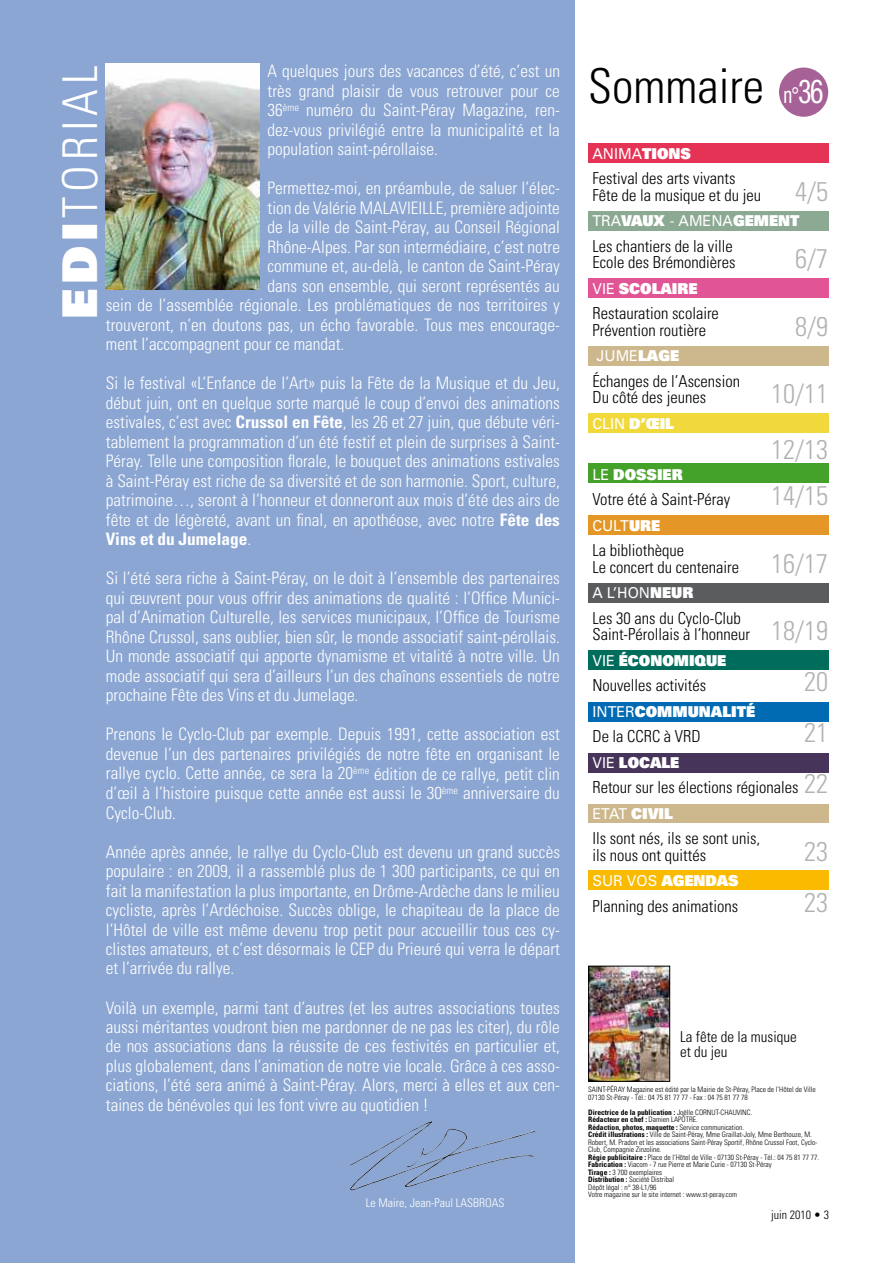
<style>
.page{position:relative;width:893px;height:1263px;background:#fff}
.page>*{position:absolute;margin:0;border:0;box-sizing:border-box;transform-origin:0 0}
.t1{font:300 condensed 48px "Univers";color:#000}
.t2{font:300 condensed 48px "Univers";color:#fff}
.t3{font:300 condensed 27px "Univers";color:#b1b2b4}
.t4{font:300 condensed 17.25px/19.5px "Univers";color:#fff;text-align:justify}
.t5{font:300 condensed 16.5px/16.5px "Univers";color:#000}
.t6{font:900 15px "Univers";color:#fff;scale:.96 1}
.t7{font:15px "Univers";color:#fff;scale:.96 1}
.t8{font:300 condensed 15px/15px "Univers";color:#000}
.t9{font:300 condensed 12px "Univers";color:#fff}
.t10{font:300 condensed 12px "Univers";color:#000}
.t11{font:300 condensed 7.5px/7.5px "Univers";color:#000}
.s1{font-weight:900;font-stretch:normal}
.s2{font-weight:700}
.s3{font-family:"Helvetica Neue";font-weight:400;font-size:22.5px;color:#fff}
.s4{font-family:"Helvetica Neue";font-weight:400;font-size:33px;color:#fff}
.s5{font-weight:900}
.s6{font-weight:400}
.s7{font-size:27px;color:#b1b2b4}
</style>
<div class="page">
<div style="left:0;top:0;width:574px;height:1263px;background:#8ba6d2"></div>
<div style="left:588px;top:651px;width:241px;height:19px;background:#006c5b"></div>
<div style="left:588px;top:515px;width:241px;height:19px;background:#e49626"></div>
<div style="left:588px;top:211px;width:241px;height:19px;background:#8ba993"></div>
<div style="left:588px;top:143px;width:241px;height:19px;background:#e53355"></div>
<div style="left:779px;top:68px;width:49px;height:49px;background:#a66296;border-radius:50%"></div>
<div style="left:588px;top:279px;width:241px;height:19px;background:#e15495"></div>
<div style="left:588px;top:346px;width:241px;height:19px;background:#cdb78d"></div>
<div style="left:588px;top:414px;width:241px;height:19px;background:#f1d93c"></div>
<div style="left:588px;top:463px;width:241px;height:20px;background:#44a12a"></div>
<div style="left:588px;top:702px;width:241px;height:19px;background:#006ab2"></div>
<div style="left:588px;top:583px;width:241px;height:20px;background:#5a5c5d"></div>
<div style="left:588px;top:753px;width:241px;height:19px;background:#47345a"></div>
<div style="left:588px;top:804px;width:241px;height:19px;background:#cdb78d"></div>
<div style="left:588px;top:871px;width:241px;height:19px;background:#faba00"></div>
<img style="left:590px;top:968px;width:78px;height:112px">
<div style="left:588px;top:966px;width:82px;height:116px;border:1px solid #000"></div>
<img style="left:350px;top:1123px;width:184px;height:68px">
<img style="left:106px;top:64px;width:153px;height:225px">
<h1 class="t2" style="left:53px;top:319px;width:255px;rotate:-90deg"><span class="s1">EDI</span>TORIAL</h1>
<p class="t4" style="left:268px;top:62px;width:294px">A quelques jours des vacances d’été, c’est un très grand plaisir de vous retrouver pour ce 36<sup>ème</sup> numéro du Saint-Péray Magazine, ren&shy;dez-vous privilégié entre la municipalité et la population saint-pérollaise.</p>
<p class="t4" style="left:268px;top:179px;width:294px">Permettez-moi, en préambule, de saluer l’élec-</p>
<p class="t4" style="left:268px;top:198px;width:294px">tion de Valérie MALAVIEILLE, première adjointe</p>
<p class="t4" style="left:268px;top:218px;width:294px">de la ville de Saint-Péray, au Conseil Régional</p>
<p class="t4" style="left:268px;top:237px;width:294px">Rhône-Alpes. Par son intermédiaire, c’est notre</p>
<p class="t4" style="left:268px;top:257px;width:294px">commune et, au-delà, le canton de Saint-Péray</p>
<p class="t4" style="left:268px;top:276px;width:294px">dans son ensemble, qui seront représentés au</p>
<p class="t4" style="left:106px;top:296px;width:455px">sein de l’assemblée régionale. Les problématiques de nos territoires y</p>
<p class="t4" style="left:106px;top:315px;width:455px">trouveront, n’en doutons pas, un écho favorable. Tous mes encourage-</p>
<p class="t4" style="left:106px;top:334px;width:240px">ment l’accompagnent pour ce mandat.</p>
<p class="t4" style="left:106px;top:373px;width:456px">Si le festival «L’Enfance de l’Art» puis la Fête de la Musique et du Jeu, début juin, ont en quelque sorte marqué le coup d’envoi des animations estivales, c’est avec <span class="s2">Crussol en Fête</span>, les 26 et 27 juin, que débute véri&shy;tablement la programmation d’un été festif et plein de surprises à Saint-Péray. Telle une composition florale, le bouquet des animations estivales à Saint-Péray est riche de sa diversité et de son harmonie. Sport, culture, patrimoine…, seront à l’honneur et donneront aux mois d’été des airs de fête et de légèreté, avant un final, en apothéose, avec notre <span class="s2">Fête des Vins et du Jumelage</span>.</p>
<p class="t4" style="left:106px;top:568px;width:456px">Si l’été sera riche à Saint-Péray, on le doit à l’ensemble des partenaires qui œuvrent pour vous offrir des animations de qualité : l’Office Munici&shy;pal d’Animation Culturelle, les services municipaux, l’Office de Tourisme Rhône Crussol, sans oublier, bien sûr, le monde associatif saint-pérollais.<br>Un monde associatif qui apporte dynamisme et vitalité à notre ville. Un mode associatif qui sera d’ailleurs l’un des chaînons essentiels de notre prochaine Fête des Vins et du Jumelage.</p>
<p class="t4" style="left:106px;top:724px;width:456px">Prenons le Cyclo-Club par exemple. Depuis 1991, cette association est devenue l’un des partenaires privilégiés de notre fête en organisant le rallye cyclo. Cette année, ce sera la 20<sup>ème</sup> édition de ce rallye, petit clin d’œil à l’histoire puisque cette année est aussi le 30<sup>ème</sup> anniversaire du Cyclo-Club.</p>
<p class="t4" style="left:106px;top:842px;width:456px">Année après année, le rallye du Cyclo-Club est devenu un grand succès populaire : en 2009, il a rassemblé plus de 1 300 participants, ce qui en fait la manifestation la plus importante, en Drôme-Ardèche dans le milieu cycliste, après l’Ardéchoise. Succès oblige, le chapiteau de la place de l’Hôtel de ville est même devenu trop petit pour accueillir tous ces cy&shy;clistes amateurs, et c’est désormais le CEP du Prieuré qui verra le départ et l’arrivée du rallye.</p>
<p class="t4" style="left:106px;top:998px;width:456px">Voilà un exemple, parmi tant d’autres (et les autres associations toutes aussi méritantes voudront bien me pardonner de ne pas les citer), du rôle de nos associations dans la réussite de ces festivités en particulier et, plus globalement, dans l’animation de notre vie locale. Grâce à ces asso&shy;ciations, l’été sera animé à Saint-Péray. Alors, merci à elles et aux cen&shy;taines de bénévoles qui les font vivre au quotidien !</p>
<p class="t9" style="left:366px;top:1196px;width:140px">Le Maire, Jean-Paul LASBROAS</p>
<h1 class="t1" style="left:588px;top:59px;width:237px">Sommaire <span class="s3">n°</span><span class="s4">36</span></h1>
<p class="t7" style="left:592px;top:145px;width:104px">ANIMA<span class="s5">TIONS</span></p>
<p class="t5" style="left:592px;top:170px;width:170px">Festival des arts vivants<br>Fête de la musique et du jeu</p>
<h2 class="t3" style="left:795px;top:176px;width:34px">4/5</h2>
<p class="t6" style="left:592px;top:215px;width:217px"><span class="s6">TRA</span>VAUX <span class="s6">- AMENA</span>GEMENT</p>
<p class="t5" style="left:592px;top:238px;width:144px">Les chantiers de la ville<br>Ecole des Brémondières</p>
<h2 class="t3" style="left:795px;top:244px;width:34px">6/7</h2>
<p class="t6" style="left:592px;top:283px;width:111px"><span class="s6">VIE</span> SCOLAIRE</p>
<p class="t5" style="left:592px;top:305px;width:128px">Restauration scolaire<br>Prévention routière</p>
<h2 class="t3" style="left:795px;top:311px;width:34px">8/9</h2>
<p class="t7" style="left:596px;top:347px;width:88px">JUME<span class="s5">LAGE</span></p>
<p class="t5" style="left:592px;top:373px;width:149px">Échanges de l’Ascension<br>Du côté des jeunes</p>
<h2 class="t3" style="left:771px;top:379px;width:58px">10/11</h2>
<p class="t6" style="left:592px;top:418px;width:86px"><span class="s6">CLIN</span> D’ŒIL</p>
<h2 class="t3" style="left:771px;top:434px;width:58px">12/13</h2>
<p class="t6" style="left:592px;top:469px;width:95px"><span class="s6">LE</span> DOSSIER</p>
<p class="t5" style="left:592px;top:491px;width:139px">Votre été à Saint-Péray</p>
<h2 class="t3" style="left:771px;top:481px;width:58px">14/15</h2>
<p class="t7" style="left:592px;top:517px;width:72px">CULT<span class="s5">URE</span></p>
<p class="t5" style="left:592px;top:542px;width:237px">La bibliothèque<br>Le concert du centenaire <span class="s7">16/17</span></p>
<p class="t7" style="left:592px;top:584px;width:106px">A L’HON<span class="s5">NEUR</span></p>
<p class="t5" style="left:592px;top:610px;width:237px">Les 30 ans du Cyclo-Club<br>Saint-Pérollais à l’honneur <span class="s7">18/19</span></p>
<p class="t6" style="left:592px;top:655px;width:141px"><span class="s6">VIE</span> ÉCONOMIQUE</p>
<p class="t5" style="left:592px;top:677px;width:115px">Nouvelles activités</p>
<h2 class="t3" style="left:804px;top:667px;width:25px">20</h2>
<p class="t6" style="left:592px;top:706px;width:171px"><span class="s6">INTER</span>COMMUNALITÉ</p>
<p class="t5" style="left:592px;top:728px;width:110px">De la CCRC à VRD</p>
<h2 class="t3" style="left:804px;top:718px;width:25px">21</h2>
<p class="t6" style="left:592px;top:757px;width:92px"><span class="s6">VIE</span> LOCALE</p>
<p class="t5" style="left:592px;top:779px;width:237px">Retour sur les élections régionales <span class="s7">22</span></p>
<p class="t6" style="left:592px;top:808px;width:85px"><span class="s6">ETAT</span> CIVIL</p>
<p class="t5" style="left:592px;top:830px;width:169px">Ils sont nés, ils se sont unis, ils nous ont quittés</p>
<h2 class="t3" style="left:804px;top:836px;width:25px">23</h2>
<p class="t6" style="left:592px;top:875px;width:154px"><span class="s6">SUR VOS</span> AGENDAS</p>
<p class="t5" style="left:592px;top:898px;width:147px">Planning des animations</p>
<h2 class="t3" style="left:804px;top:887px;width:25px">23</h2>
<p class="t8" style="left:680px;top:1029px;width:118px">La fête de la musique et du jeu</p>
<p class="t11" style="left:588px;top:1086px;width:229px">SAINT-PÉRAY Magazine est édité par la Mairie de St-Péray, Place de l’Hôtel de Ville<br>07130 St-Péray - Tél.: 04 75 81 77 77 - Fax : 04 75 81 77 78</p>
<p class="t11" style="left:588px;top:1108px;width:232px"><span class="s2">Directrice de la publication :</span> Joëlle CORNUT-CHAUVINC.<br><span class="s2">Rédacteur en chef :</span> Damien LAPÔTRE.<br><span class="s2">Rédaction, photos, maquette :</span> Service communication.<br><span class="s2">Crédit illustrations :</span> Ville de Saint-Péray, Mme Graillat-Joly, Mme Berthouze, M.<br>Robert, M. Pradon et les associations Saint-Péray Sportif, Rhône Crussol Foot, Cyclo-Club, Compagnie Zinzoline.<br><span class="s2">Régie publicitaire :</span> Place de l’Hôtel de Ville - 07130 St-Péray - Tél.: 04 75 81 77 77.<br><span class="s2">Fabrication :</span> Viacom - 7 rue Pierre et Marie Curie - 07130 St-Péray<br><span class="s2">Tirage :</span> 3 700 exemplaires<br><span class="s2">Distribution :</span> Société Distribal<br>Dépôt légal : n° 38-L1/96<br>Votre magazine sur le site internet : www.st-peray.com</p>
<p class="t10" style="left:771px;top:1208px;width:59px">juin 2010 • 3</p>
</div>
